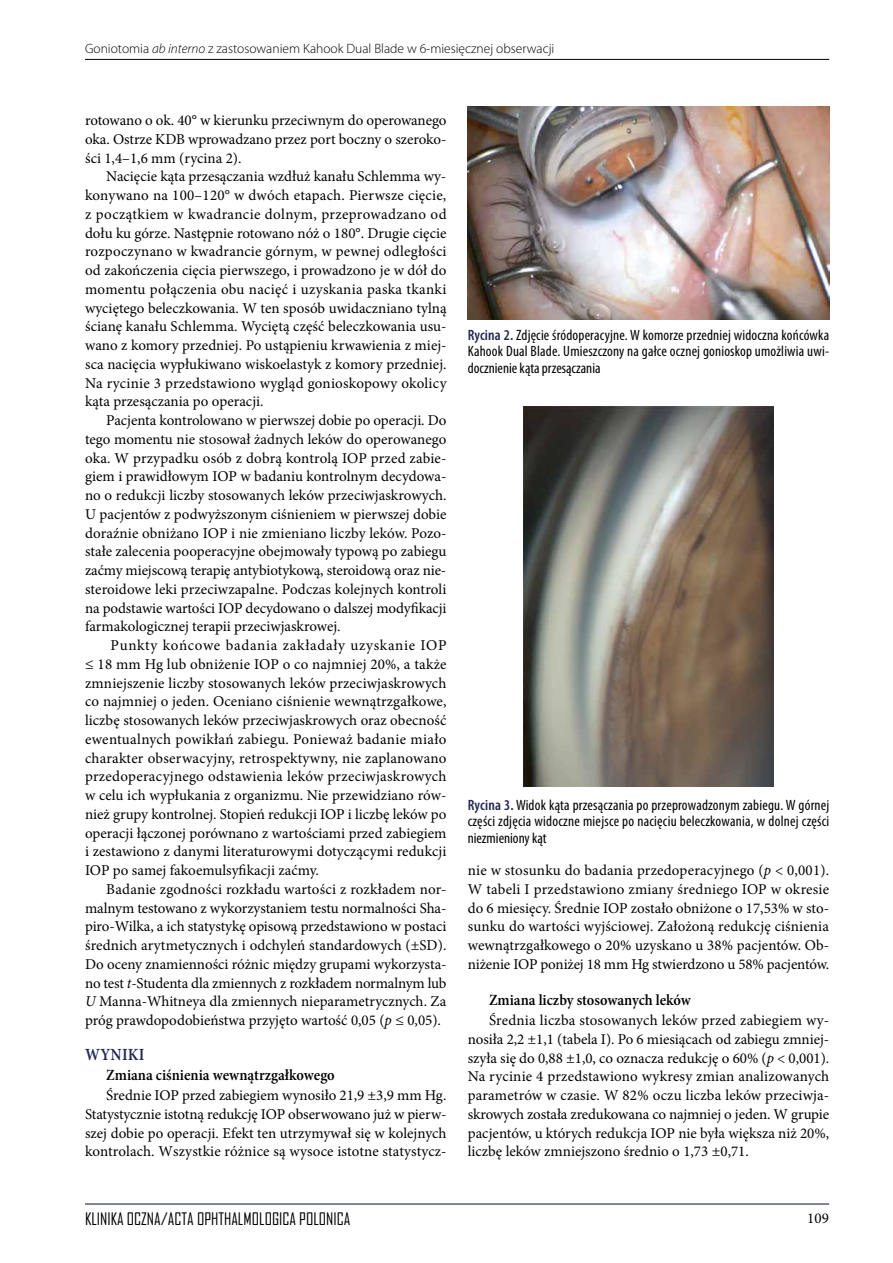
<style>
.page{position:relative;width:893px;height:1263px;background:#fff}
.page>*{position:absolute;margin:0;border:0;box-sizing:border-box;transform-origin:0 0}
.t1{font:600 condensed 17.25px "Minion Pro";letter-spacing:.01em;color:#232653}
.t2{font:16.5px "Agency FB";color:#000}
.t3{font:600 condensed 15.75px "Minion Pro";color:#000}
.t4{font:15px/18.8px "Minion Pro";color:#000;text-align:justify}
.t5{font:condensed 15px/16.5px "Myriad Pro";letter-spacing:.01em;color:#000;text-align:justify}
.t6{font:300 13.5px "Myriad Pro";color:#000}
.s1{font-style:italic}
.s2{font-weight:600;color:#232653}
</style>
<div class="page">
<hr style="left:85px;top:1203px;width:744px;height:1px;background:#232653">
<hr style="left:85px;top:59px;width:744px;height:1px;background:#000">
<img style="left:468px;top:106px;width:361px;height:214px">
<img style="left:524px;top:406px;width:249px;height:381px">
<p class="t6" style="left:85px;top:40px;width:471px">Goniotomia <span class="s1">ab interno</span> z zastosowaniem Kahook Dual Blade w 6-miesięcznej obserwacji</p>
<p class="t4" style="left:85px;top:111px;width:363px">rotowano o ok. 40° w kierunku przeciwnym do operowanego oka. Ostrze KDB wprowadzano przez port boczny o szeroko&shy;ści 1,4–1,6 mm (rycina 2).</p>
<p class="t4" style="left:85px;top:167px;width:363px;text-indent:21px">Nacięcie kąta przesączania wzdłuż kanału Schlemma wy&shy;konywano na 100–120° w dwóch etapach. Pierwsze cięcie, z początkiem w kwadrancie dolnym, przeprowadzano od dołu ku górze. Następnie rotowano nóż o 180°. Drugie cięcie rozpoczynano w kwadrancie górnym, w pewnej odległości od zakończenia cięcia pierwszego, i prowadzono je w dół do momentu połączenia obu nacięć i uzyskania paska tkanki wyciętego beleczkowania. W ten sposób uwidaczniano tylną ścianę kanału Schlemma. Wyciętą część beleczkowania usu&shy;wano z komory przedniej. Po ustąpieniu krwawienia z miej&shy;sca nacięcia wypłukiwano wiskoelastyk z komory przedniej.<br>Na rycinie 3 przedstawiono wygląd gonioskopowy okolicy kąta przesączania po operacji.</p>
<p class="t4" style="left:85px;top:411px;width:363px;text-indent:21px">Pacjenta kontrolowano w pierwszej dobie po operacji. Do tego momentu nie stosował żadnych leków do operowanego oka. W przypadku osób z dobrą kontrolą IOP przed zabie&shy;giem i prawidłowym IOP w badaniu kontrolnym decydowa&shy;no o redukcji liczby stosowanych leków przeciwjaskrowych.<br>U pacjentów z podwyższonym ciśnieniem w pierwszej dobie doraźnie obniżano IOP i nie zmieniano liczby leków. Pozo&shy;stałe zalecenia pooperacyjne obejmowały typową po zabiegu zaćmy miejscową terapię antybiotykową, steroidową oraz nie&shy;steroidowe leki przeciwzapalne. Podczas kolejnych kontroli na podstawie wartości IOP decydowano o dalszej modyfikacji farmakologicznej terapii przeciwjaskrowej.</p>
<p class="t4" style="left:85px;top:636px;width:363px;text-indent:26px">Punkty końcowe badania zakładały uzyskanie IOP ≤ 18 mm Hg lub obniżenie IOP o co najmniej 20%, a także zmniejszenie liczby stosowanych leków przeciwjaskrowych co najmniej o jeden. Oceniano ciśnienie wewnątrzgałkowe, liczbę stosowanych leków przeciwjaskrowych oraz obecność ewentualnych powikłań zabiegu. Ponieważ badanie miało charakter obserwacyjny, retrospektywny, nie zaplanowano przedoperacyjnego odstawienia leków przeciwjaskrowych w celu ich wypłukania z organizmu. Nie przewidziano rów&shy;nież grupy kontrolnej. Stopień redukcji IOP i liczbę leków po operacji łączonej porównano z wartościami przed zabiegiem i zestawiono z danymi literaturowymi dotyczącymi redukcji IOP po samej fakoemulsyfikacji zaćmy.</p>
<p class="t4" style="left:85px;top:880px;width:363px;text-indent:21px">Badanie zgodności rozkładu wartości z rozkładem nor&shy;malnym testowano z wykorzystaniem testu normalności Sha&shy;piro-Wilka, a ich statystykę opisową przedstawiono w postaci średnich arytmetycznych i odchyleń standardowych (±SD).<br>Do oceny znamienności różnic między grupami wykorzysta&shy;no test <span class="s1">t</span>-Studenta dla zmiennych z rozkładem normalnym lub <span class="s1">U</span> Manna-Whitneya dla zmiennych nieparametrycznych. Za próg prawdopodobieństwa przyjęto wartość 0,05 (<span class="s1">p</span> ≤ 0,05).</p>
<p class="t1" style="left:85px;top:1042px;width:61px">WYNIKI</p>
<p class="t3" style="left:106px;top:1064px;width:230px">Zmiana ciśnienia wewnątrzgałkowego</p>
<p class="t4" style="left:85px;top:1086px;width:363px;text-indent:21px">Średnie IOP przed zabiegiem wynosiło 21,9 ±3,9 mm Hg.<br>Statystycznie istotną redukcję IOP obserwowano już w pierw&shy;szej dobie po operacji. Efekt ten utrzymywał się w kolejnych kontrolach. Wszystkie różnice są wysoce istotne statystycz-</p>
<p class="t5" style="left:468px;top:326px;width:363px"><span class="s2">Rycina 2.</span> Zdjęcie śródoperacyjne. W komorze przedniej widoczna końcówka Kahook Dual Blade. Umieszczony na gałce ocznej gonioskop umożliwia uwi&shy;docznienie kąta przesączania</p>
<p class="t5" style="left:468px;top:796px;width:363px"><span class="s2">Rycina 3.</span> Widok kąta przesączania po przeprowadzonym zabiegu. W górnej części zdjęcia widoczne miejsce po nacięciu beleczkowania, w dolnej części niezmieniony kąt</p>
<p class="t4" style="left:468px;top:861px;width:363px">nie w stosunku do badania przedoperacyjnego (<span class="s1">p</span> &lt; 0,001).<br>W tabeli I przedstawiono zmiany średniego IOP w okresie do 6 miesięcy. Średnie IOP zostało obniżone o 17,53% w sto&shy;sunku do wartości wyjściowej. Założoną redukcję ciśnienia wewnątrzgałkowego o 20% uzyskano u 38% pacjentów. Ob&shy;niżenie IOP poniżej 18 mm Hg stwierdzono u 58% pacjentów.</p>
<p class="t3" style="left:489px;top:989px;width:204px">Zmiana liczby stosowanych leków</p>
<p class="t4" style="left:468px;top:1011px;width:363px;text-indent:21px">Średnia liczba stosowanych leków przed zabiegiem wy&shy;nosiła 2,2 ±1,1 (tabela I). Po 6 miesiącach od zabiegu zmniej&shy;szyła się do 0,88 ±1,0, co oznacza redukcję o 60% (<span class="s1">p</span> &lt; 0,001).<br>Na rycinie 4 przedstawiono wykresy zmian analizowanych parametrów w czasie. W 82% oczu liczba leków przeciwja&shy;skrowych została zredukowana co najmniej o jeden. W grupie pacjentów, u których redukcja IOP nie była większa niż 20%, liczbę leków zmniejszono średnio o 1,73 ±0,71.</p>
<p class="t2" style="left:85px;top:1208px;width:267px">KLINIKA OCZNA/ACTA OPHTHALMOLOGICA POLONICA</p>
<p class="t4" style="left:807px;top:1209px;width:23px">109</p>
</div>
